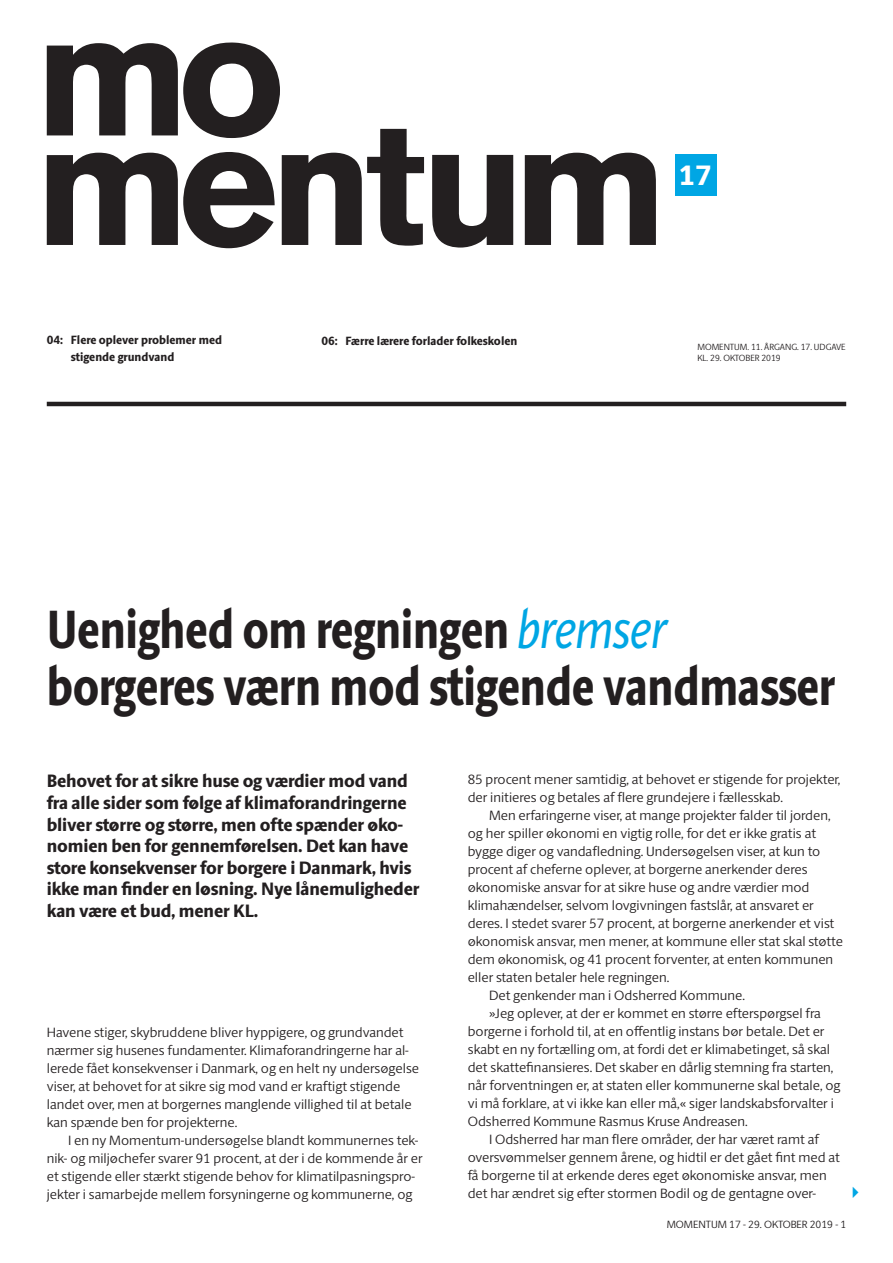
<style>
.page{position:relative;width:893px;height:1263px;background:#fff}
.page>*{position:absolute;margin:0;border:0;box-sizing:border-box;transform-origin:0 0}
.Paragraph_Style_2{font:800 54px "ID Sans";letter-spacing:-.01em;color:#231f20;scale:.8 1}
.t1{font:800 28.2px "ID Sans";color:#fff}
.Paragraph_Style_2-2{font:800 18px/21.6px "ID Sans";letter-spacing:-.01em;color:#231f20}
.Paragraph_Style_2-3{font:300 13.5px/18px "ID Sans";color:#231f20}
.Paragraph_Style_2-4{font:800 12px "ID Sans";color:#231f20;scale:.95 1}
.Paragraph_Style_2-5{font:300 10.5px "ID Sans";color:#231f20}
.Paragraph_Style_2-6{font:300 9px "ID Sans";color:#231f20}
.s1{font-weight:400;font-style:italic;color:#00a6e4}
</style>
<div class="page">
<hr style="left:47px;top:402px;width:799px;height:4px;background:#231f20">
<svg style="left:47px;top:129px;width:609px;height:119px"></svg>
<svg style="left:47px;top:42px;width:233px;height:96px"></svg>
<div style="left:675px;top:155px;width:41px;height:41px;background:#00a6e4"></div>
<p class="Paragraph_Style_2-4" style="left:47px;top:332px;width:186px">04: Flere oplever problemer med</p>
<p class="Paragraph_Style_2-4" style="left:321px;top:333px;width:208px">06: Færre lærere forlader folkeskolen</p>
<p class="Paragraph_Style_2-4" style="left:71px;top:349px;width:111px">stigende grundvand</p>
<p class="t1" style="left:679px;top:158px;width:35px">17</p>
<p class="Paragraph_Style_2-6" style="left:697px;top:342px;width:150px">MOMENTUM. 11. ÅRGANG. 17. UDGAVE</p>
<p class="Paragraph_Style_2-6" style="left:697px;top:352px;width:85px">KL. 29. OKTOBER 2019</p>
<p class="Paragraph_Style_2" style="left:47px;top:596px;width:777px">Uenighed om regningen <span class="s1">bremser</span></p>
<p class="Paragraph_Style_2" style="left:47px;top:653px;width:987px">borgeres værn mod stigende vandmasser</p>
<p class="Paragraph_Style_2-2" style="left:47px;top:770px;width:374px">Behovet for at sikre huse og værdier mod vand fra alle sider som følge af klimaforandringerne bliver større og større, men ofte spænder øko&shy;nomien ben for gennemførelsen. Det kan have store konsekvenser for borgere i Danmark, hvis ikke man finder en løsning. Nye lånemuligheder kan være et bud, mener KL.</p>
<p class="Paragraph_Style_2-3" style="left:47px;top:1023px;width:374px">Havene stiger, skybruddene bliver hyppigere, og grundvandet nærmer sig husenes fundamenter. Klimaforandringerne har al&shy;lerede fået konsekvenser i Danmark, og en helt ny undersøgelse viser, at behovet for at sikre sig mod vand er kraftigt stigende landet over, men at borgernes manglende villighed til at betale kan spænde ben for projekterne.</p>
<p class="Paragraph_Style_2-3" style="left:47px;top:1131px;width:377px;text-indent:21px">I en ny Momentum-undersøgelse blandt kommunernes tek&shy;nik- og miljøchefer svarer 91 procent, at der i de kommende år er et stigende eller stærkt stigende behov for klimatilpasningspro&shy;jekter i samarbejde mellem forsyningerne og kommunerne, og</p>
<p class="Paragraph_Style_2-3" style="left:468px;top:770px;width:374px">85 procent mener samtidig, at behovet er stigende for projekter, der initieres og betales af flere grundejere i fællesskab.</p>
<p class="Paragraph_Style_2-3" style="left:468px;top:806px;width:377px;text-indent:21px">Men erfaringerne viser, at mange projekter falder til jorden, og her spiller økonomi en vigtig rolle, for det er ikke gratis at bygge diger og vandafledning. Undersøgelsen viser, at kun to procent af cheferne oplever, at borgerne anerkender deres økonomiske ansvar for at sikre huse og andre værdier mod klimahændelser, selvom lovgivningen fastslår, at ansvaret er deres. I stedet svarer 57 procent, at borgerne anerkender et vist økonomisk ansvar, men mener, at kommune eller stat skal støtte dem økonomisk, og 41 procent forventer, at enten kommunen eller staten betaler hele regningen.</p>
<p class="Paragraph_Style_2-3" style="left:489px;top:986px;width:258px">Det genkender man i Odsherred Kommune.</p>
<p class="Paragraph_Style_2-3" style="left:468px;top:1004px;width:374px;text-indent:21px">»Jeg oplever, at der er kommet en større efterspørgsel fra borgerne i forhold til, at en offentlig instans bør betale. Det er skabt en ny fortælling om, at fordi det er klimabetinget, så skal det skattefinansieres. Det skaber en dårlig stemning fra starten, når forventningen er, at staten eller kommunerne skal betale, og vi må forklare, at vi ikke kan eller må,« siger landskabsforvalter i Odsherred Kommune Rasmus Kruse Andreasen.</p>
<p class="Paragraph_Style_2-3" style="left:468px;top:1130px;width:374px;text-indent:21px">I Odsherred har man flere områder, der har været ramt af oversvømmelser gennem årene, og hidtil er det gået fint med at få borgerne til at erkende deres eget økonomiske ansvar, men det har ændret sig efter stormen Bodil og de gentagne over-</p>
<p class="Paragraph_Style_2-5" style="left:667px;top:1218px;width:181px">MOMENTUM 17 - 29. OKTOBER 2019 - 1</p>
</div>
